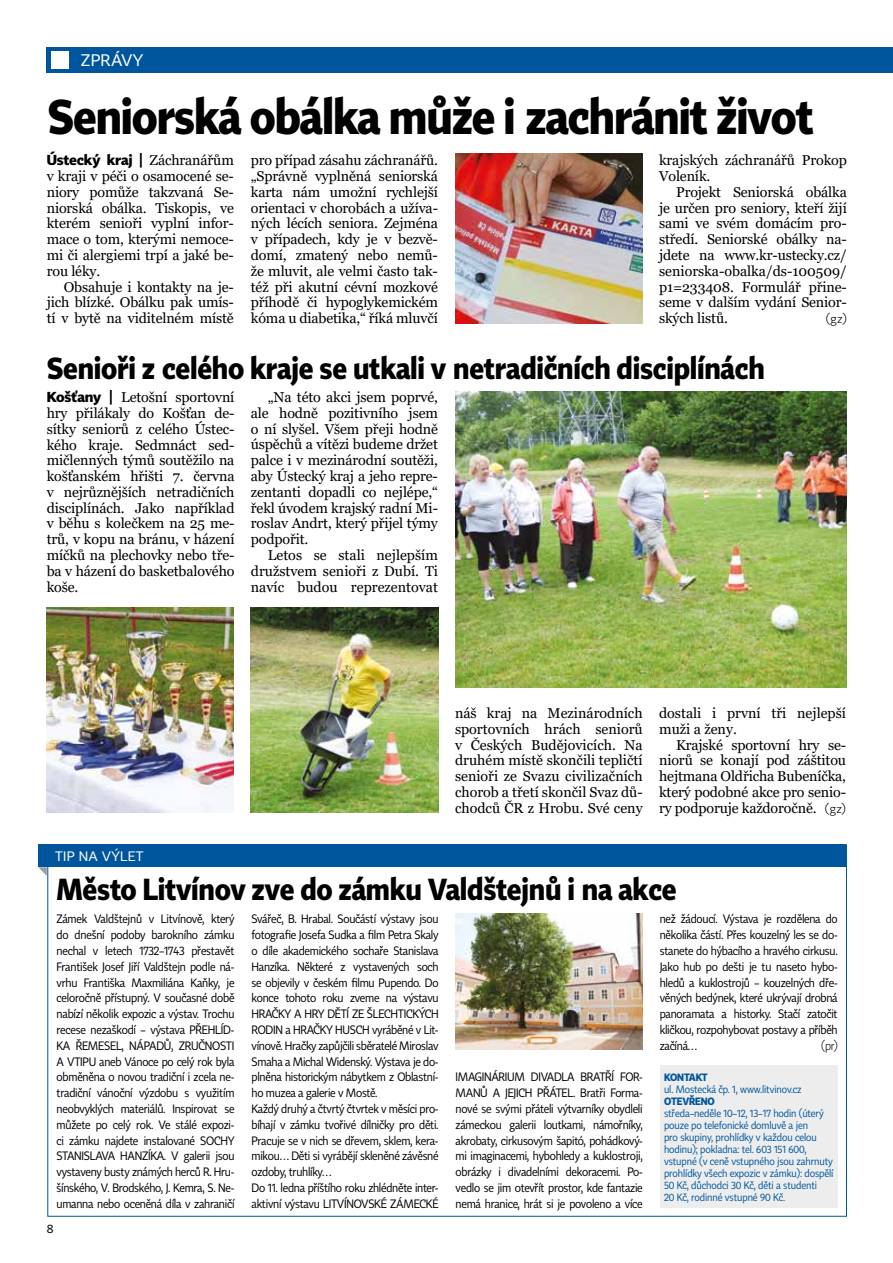
<style>
.page{position:relative;width:893px;height:1263px;background:#fff}
.page>*{position:absolute;margin:0;border:0;box-sizing:border-box;transform-origin:0 0}
.t1{font:700 48px "Tabac Sans";letter-spacing:-.025em;color:#000;scale:.9 1}
.t2{font:700 30px "Tabac Sans";letter-spacing:-.01em;color:#000;scale:.9 1}
.t3{font:16.5px "Tabac Sans";letter-spacing:.02em;color:#fff}
.t4{font:14.25px/15.8px "Georgia";letter-spacing:-.01em;color:#000;text-align:justify}
.t5{font:700 14.25px "Tabac Sans";letter-spacing:-.015em;color:#000}
.t6{font:13.5px "Tabac Sans";letter-spacing:.02em;color:#fff}
.t7{font:12px/15.8px "Tabac Sans";letter-spacing:-.025em;color:#000;text-align:justify;scale:.9 1}
.t8{font:300 12px "Tabac Sans";color:#000;scale:.9 1}
.t9{font:300 12px "Tabac Sans";color:#000}
.t10{font:12px "Tabac Sans";letter-spacing:-.025em;color:#000}
.t11{font:10.5px/12px "Tabac Sans";letter-spacing:-.01em;color:#00569d;scale:.9 1}
.t12{font:700 10.5px "Tabac Sans";letter-spacing:-.01em;color:#00569d;scale:.9 1}
.s1{font-family:"Georgia";font-weight:400}
.s2{font-family:"Tabac Sans";font-weight:700}
.s3{font-family:"Tabac Sans";font-weight:300;font-size:12px}
</style>
<div class="page">
<div style="left:47px;top:47px;width:846px;height:25px;background:#00569d"></div>
<div style="left:51px;top:51px;width:17px;height:17px;background:#fff"></div>
<div style="left:38px;top:844px;width:808px;height:23px;background:#00569d"></div>
<svg style="left:38px;top:867px;width:9px;height:9px"></svg>
<img style="left:456px;top:913px;width:187px;height:137px">
<div style="left:660px;top:1065px;width:178px;height:143px;background:#ededed"></div>
<img style="left:456px;top:153px;width:187px;height:170px">
<img style="left:47px;top:607px;width:187px;height:206px">
<img style="left:455px;top:392px;width:392px;height:295px">
<img style="left:251px;top:607px;width:188px;height:206px">
<h3 class="t3" style="left:81px;top:50px;width:64px">ZPRÁVY</h3>
<h1 class="t1" style="left:47px;top:86px;width:853px">Seniorská obálka může i zachránit život</h1>
<p class="t5" style="left:47px;top:151px;width:189px">Ústecký kraj | <span class="s1">Záchranářům</span></p>
<p class="t4" style="left:47px;top:169px;width:189px">v kraji v péči o osamocené se&shy;niory pomůže takzvaná Se&shy;niorská obálka. Tiskopis, ve kterém senioři vyplní infor&shy;mace o tom, kterými nemoce&shy;mi či alergiemi trpí a jaké be&shy;rou léky.</p>
<p class="t4" style="left:47px;top:279px;width:189px;text-indent:17px">Obsahuje i kontakty na je&shy;jich blízké. Obálku pak umís&shy;tí v bytě na viditelném místě</p>
<p class="t4" style="left:251px;top:153px;width:189px">pro případ zásahu záchranářů. „Správně vyplněná seniorská karta nám umožní rychlejší orientaci v chorobách a užíva&shy;ných lécích seniora. Zejména v případech, kdy je v bezvě&shy;domí, zmatený nebo nemů&shy;že mluvit, ale velmi často tak&shy;též při akutní cévní mozkové příhodě či hypoglykemickém kóma u diabetika,“ říká mluvčí</p>
<p class="t4" style="left:659px;top:153px;width:189px">krajských záchranářů Prokop<br>Voleník.</p>
<p class="t4" style="left:659px;top:184px;width:189px;text-indent:17px">Projekt Seniorská obálka je určen pro seniory, kteří žijí sami ve svém domácím pro&shy;středí. Seniorské obálky na&shy;jdete na www.kr-ustecky.cz/ seniorska-obalka/ds-100509/ p1=233408. Formulář přine&shy;seme v dalším vydání Senior&shy;ských listů.</p>
<p class="t9" style="left:826px;top:312px;width:23px">(gz)</p>
<h2 class="t2" style="left:47px;top:349px;width:799px">Senioři z celého kraje se utkali v netradičních disciplínách</h2>
<p class="t4" style="left:47px;top:390px;width:189px"><span class="s2">Košťany |</span> Letošní sportovní hry přilákaly do Košťan de&shy;sítky seniorů z celého Ústec&shy;kého kraje. Sedmnáct sed&shy;mičlenných týmů soutěžilo na košťanském hřišti 7. června v nejrůznějších netradičních disciplínách. Jako například v běhu s kolečkem na 25 me&shy;trů, v kopu na bránu, v házení míčků na plechovky nebo tře&shy;ba v házení do basketbalového koše.</p>
<p class="t4" style="left:251px;top:390px;width:189px;text-indent:17px">„Na této akci jsem poprvé, ale hodně pozitivního jsem o ní slyšel. Všem přeji hodně úspěchů a vítězi budeme držet palce i v mezinárodní soutěži, aby Ústecký kraj a jeho repre&shy;zentanti dopadli co nejlépe,“ řekl úvodem krajský radní Mi&shy;roslav Andrt, který přijel týmy podpořit.</p>
<p class="t4" style="left:251px;top:547px;width:189px;text-indent:17px">Letos se stali nejlepším družstvem senioři z Dubí. Ti navíc budou reprezentovat</p>
<p class="t6" style="left:55px;top:848px;width:90px">TIP NA VÝLET</p>
<p class="t4" style="left:455px;top:705px;width:189px">náš kraj na Mezinárodních sportovních hrách seniorů v Českých Budějovicích. Na druhém místě skončili tepličtí senioři ze Svazu civilizačních chorob a třetí skončil Svaz dů&shy;chodců ČR z Hrobu. Své ceny</p>
<p class="t4" style="left:659px;top:705px;width:188px">dostali i první tři nejlepší muži a ženy.</p>
<p class="t4" style="left:659px;top:737px;width:188px;text-indent:17px">Krajské sportovní hry se&shy;niorů se konají pod záštitou hejtmana Oldřicha Bubeníčka, který podobné akce pro senio&shy;ry podporuje každoročně. <span class="s3">(gz)</span></p>
<h2 class="t2" style="left:57px;top:870px;width:690px">Město Litvínov zve do zámku Valdštejnů i na akce</h2>
<p class="t7" style="left:57px;top:911px;width:199px">Zámek Valdštejnů v Litvínově, který do dnešní podoby barokního zámku nechal v letech 1732–1743 přestavět František Josef Jiří Valdštejn podle ná&shy;vrhu Františka Maxmiliána Kaňky, je celoročně přístupný. V současné době nabízí několik expozic a výstav. Trochu recese nezaškodí – výstava PŘEHLÍD-KA ŘEMESEL, NÁPADŮ, ZRUČNOSTI A VTIPU aneb Vánoce po celý rok byla obměněna o novou tradiční i zcela ne&shy;tradiční vánoční výzdobu s využitím neobvyklých materiálů. Inspirovat se můžete po celý rok. Ve stálé expozi&shy;ci zámku najdete instalované SOCHY STANISLAVA HANZÍKA. V galerii jsou vystaveny busty známých herců R. Hru&shy;šínského, V. Brodského, J. Kemra, S. Ne&shy;umanna nebo oceněná díla v zahraničí</p>
<p class="t7" style="left:252px;top:911px;width:209px;text-align:left">Svářeč, B. Hrabal. Součástí výstavy jsou fotografie Josefa Sudka a film Petra Skaly o díle akademického sochaře Stanislava Hanzíka. Některé z vystavených soch se objevily v českém filmu Pupendo. Do konce tohoto roku zveme na výstavu HRAČKY A HRY DĚTÍ ZE ŠLECHTICKÝCH RODIN a HRAČKY HUSCH vyráběné v Lit&shy;vínově. Hračky zapůjčili sběratelé Miroslav Smaha a Michal Widenský. Výstava je do&shy;plněna historickým nábytkem z Oblastní&shy;ho muzea a galerie v Mostě.<br>Každý druhý a čtvrtý čtvrtek v měsíci pro&shy;bíhají v zámku tvořivé dílničky pro děti.<br>Pracuje se v nich se dřevem, sklem, kera&shy;mikou… Děti si vyrábějí skleněné závěsné ozdoby, truhlíky…<br>Do 11. ledna příštího roku zhlédněte inter&shy;aktivní výstavu LITVÍNOVSKÉ ZÁMECKÉ</p>
<p class="t7" style="left:660px;top:911px;width:199px">než žádoucí. Výstava je rozdělena do několika částí. Přes kouzelný les se do&shy;stanete do hýbacího a hravého cirkusu.<br>Jako hub po dešti je tu naseto hybo&shy;hledů a kuklostrojů – kouzelných dře&shy;věných bedýnek, které ukrývají drobná panoramata a historky. Stačí zatočit kličkou, rozpohybovat postavy a příběh začíná…</p>
<p class="t8" style="left:821px;top:1038px;width:20px">(pr)</p>
<p class="t7" style="left:456px;top:1069px;width:209px">IMAGINÁRIUM DIVADLA BRATŘÍ FOR-MANŮ A JEJICH PŘÁTEL. Bratři Forma&shy;nové se svými přáteli výtvarníky obydleli zámeckou galerii loutkami, námořníky, akrobaty, cirkusovým šapitó, pohádkový&shy;mi imaginacemi, hybohledy a kuklostroji, obrázky i divadelními dekoracemi. Po&shy;vedlo se jim otevřít prostor, kde fantazie nemá hranice, hrát si je povoleno a více</p>
<p class="t12" style="left:664px;top:1070px;width:50px">KONTAKT</p>
<p class="t11" style="left:664px;top:1083px;width:154px">ul. Mostecká čp. 1, www.litvinov.cz</p>
<p class="t12" style="left:664px;top:1094px;width:58px">OTEVŘENO</p>
<p class="t11" style="left:664px;top:1107px;width:190px">středa–neděle 10–12, 13–17 hodin (úterý pouze po telefonické domluvě a jen<br>pro skupiny, prohlídky v každou celou hodinu); pokladna: tel. 603 151 600, vstupné (v ceně vstupného jsou zahrnuty prohlídky všech expozic v zámku): dospělí 50 Kč, důchodci 30 Kč, děti a studenti<br>20 Kč, rodinné vstupné 90 Kč.</p>
<p class="t10" style="left:47px;top:1221px;width:8px">8</p>
</div>
